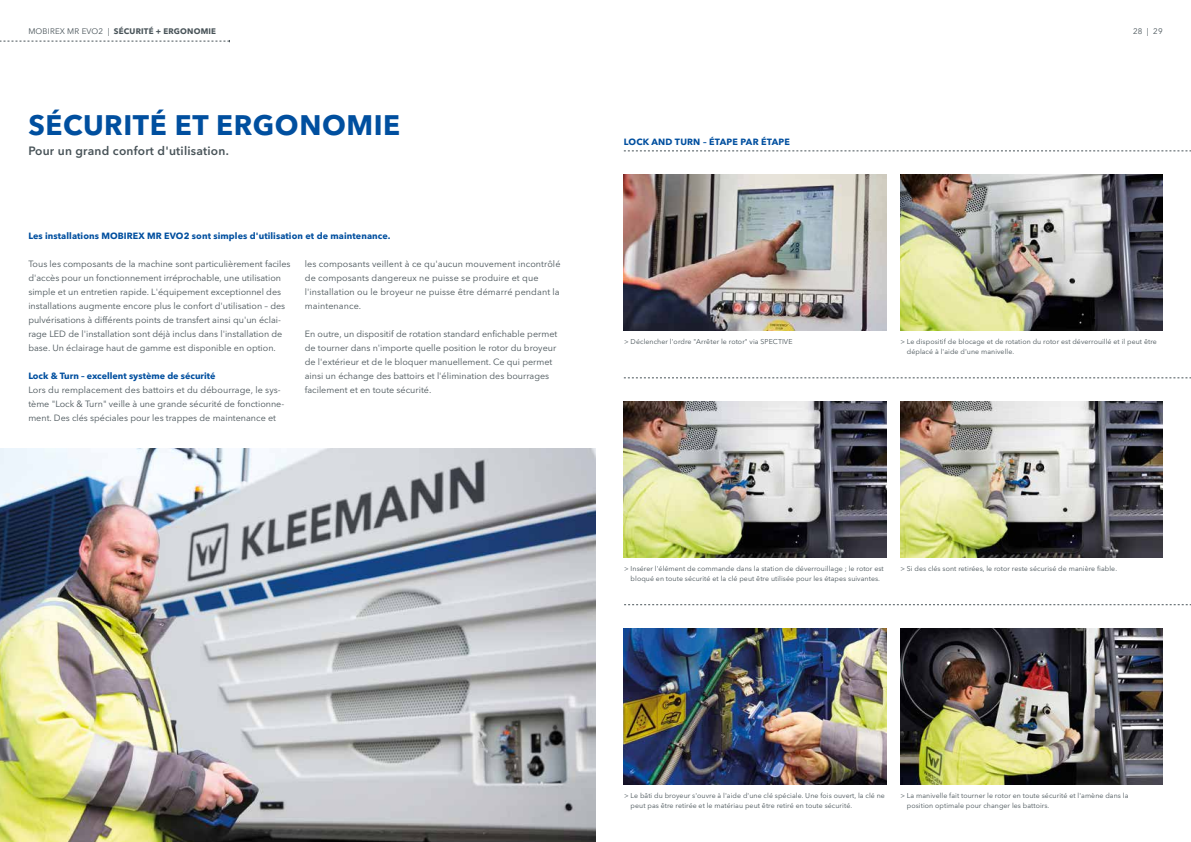
<style>
.page{position:relative;width:1191px;height:842px;background:#fff}
.page>*{position:absolute;margin:0;border:0;box-sizing:border-box;transform-origin:0 0}
.t1{font:700 28px "Avenir Next LT Pro";letter-spacing:.02em;color:#004f9f}
.t2{font:600 12px "Avenir Next LT Pro";letter-spacing:.02em;color:#485358}
.t3{font:9px/14px "Avenir Next LT Pro";color:#485358}
.t4{font:700 9px "Avenir Next LT Pro";letter-spacing:.01em;color:#004f9f}
.t5{font:700 8px "Avenir Next LT Pro";letter-spacing:.02em;color:#485358}
.t6{font:8px "Avenir Next LT Pro";color:#485358}
.t7{font:7px/10px "Avenir Next LT Pro";letter-spacing:.01em;color:#485358}
.s1{font-weight:400}
</style>
<div class="page">
<svg style="left:0;top:40px;width:230px;height:2px"></svg>
<img style="left:0;top:449px;width:595px;height:393px">
<img style="left:900px;top:401px;width:262px;height:156px">
<img style="left:900px;top:174px;width:262px;height:156px">
<img style="left:624px;top:401px;width:262px;height:156px">
<img style="left:624px;top:175px;width:262px;height:156px">
<img style="left:900px;top:628px;width:262px;height:156px">
<img style="left:624px;top:628px;width:262px;height:156px">
<svg style="left:624px;top:151px;width:567px;height:1px"></svg>
<svg style="left:624px;top:378px;width:567px;height:1px"></svg>
<svg style="left:624px;top:604px;width:567px;height:1px"></svg>
<p class="t5" style="left:28px;top:27px;width:189px"><span class="s1">MOBIREX MR EVO2 |</span> SÉCURITÉ + ERGONOMIE</p>
<p class="t6" style="left:1133px;top:27px;width:31px">28 | 29</p>
<h1 class="t1" style="left:28px;top:108px;width:373px">SÉCURITÉ ET ERGONOMIE</h1>
<h2 class="t2" style="left:28px;top:143px;width:202px">Pour un grand confort d'utilisation.</h2>
<p class="t4" style="left:28px;top:230px;width:364px">Les installations MOBIREX MR EVO2 sont simples d'utilisation et de maintenance.</p>
<p class="t3" style="left:28px;top:257px;width:264px">Tous les composants de la machine sont particulièrement faciles d'accès pour un fonctionnement irréprochable, une utilisation simple et un entretien rapide. L'équipement exceptionnel des installations augmente encore plus le confort d'utilisation – des pulvérisations à différents points de transfert ainsi qu'un éclai&shy;rage LED de l'installation sont déjà inclus dans l'installation de base. Un éclairage haut de gamme est disponible en option.</p>
<p class="t4" style="left:28px;top:370px;width:189px">Lock &amp; Turn – excellent système de sécurité</p>
<p class="t3" style="left:28px;top:383px;width:257px">Lors du remplacement des battoirs et du débourrage, le sys&shy;tème "Lock &amp; Turn" veille à une grande sécurité de fonctionne&shy;ment. Des clés spéciales pour les trappes de maintenance et</p>
<p class="t3" style="left:305px;top:257px;width:257px">les composants veillent à ce qu'aucun mouvement incontrôlé de composants dangereux ne puisse se produire et que l'installation ou le broyeur ne puisse être démarré pendant la maintenance.</p>
<p class="t3" style="left:305px;top:327px;width:254px">En outre, un dispositif de rotation standard enfichable permet de tourner dans n'importe quelle position le rotor du broyeur de l'extérieur et de le bloquer manuellement. Ce qui permet ainsi un échange des battoirs et l'élimination des bourrages facilement et en toute sécurité.</p>
<p class="t4" style="left:624px;top:136px;width:168px">LOCK AND TURN – ÉTAPE PAR ÉTAPE</p>
<p class="t7" style="left:624px;top:337px;width:170px">&gt; Déclencher l'ordre "Arrêter le rotor" via SPECTIVE</p>
<p class="t7" style="left:907px;top:337px;width:251px;text-indent:-7px">&gt; Le dispositif de blocage et de rotation du rotor est déverrouillé et il peut être déplacé à l'aide d'une manivelle.</p>
<p class="t7" style="left:624px;top:564px;width:261px;text-align:center">&gt; Insérer l'élément de commande dans la station de déverrouillage ; le rotor est bloqué en toute sécurité et la clé peut être utilisée pour les étapes suivantes.</p>
<p class="t7" style="left:900px;top:564px;width:218px">&gt; Si des clés sont retirées, le rotor reste sécurisé de manière fiable.</p>
<p class="t7" style="left:630px;top:790px;width:256px;text-indent:-7px">&gt; Le bâti du broyeur s'ouvre à l'aide d'une clé spéciale. Une fois ouvert, la clé ne peut pas être retirée et le matériau peut être retiré en toute sécurité.</p>
<p class="t7" style="left:907px;top:790px;width:223px;text-indent:-7px">&gt; La manivelle fait tourner le rotor en toute sécurité et l'amène dans la position optimale pour changer les battoirs.</p>
</div>
